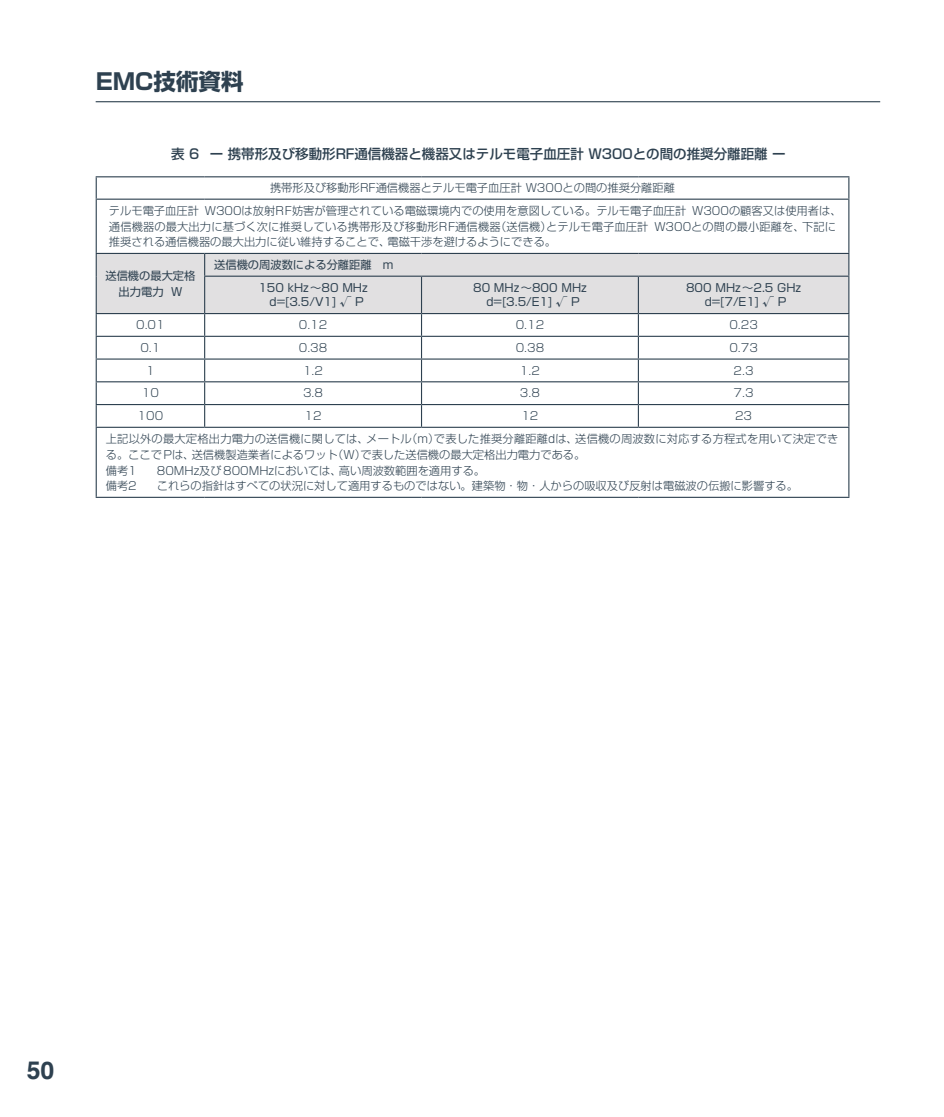
<style>
.page{position:relative;width:944px;height:1117px;background:#fff}
.page>*{position:absolute;margin:0;border:0;box-sizing:border-box;transform-origin:0 0}
.t1{font:700 24.75px "Helvetica";color:#2e4150}
.t2{font:700 22.5px "Shin Go Pro";color:#2e4150}
.t3{font:500 13.5px "Shin Go Pro";color:#2e4150}
.t4{font:300 11.25px/15.8px "Shin Go Pro";color:#2e4150}
.t5{font:11.25px/14.6px "Shin Go Pro";color:#2e4150;text-align:center}
.t6{font:300 11.25px/22.7px "Shin Go Pro";letter-spacing:.02em;color:#2e4150}
</style>
<div class="page">
<svg style="left:95px;top:101px;width:786px;height:397px"></svg>
<h2 class="t2" style="left:96px;top:64px;width:149px">EMC技術資料</h2>
<p class="t3" style="left:171px;top:142px;width:616px">表 6 ー携帯形及び移動形RF通信機器と機器又はテルモ電子血圧計 W300との間の推奨分離距離ー</p>
<p class="t4" style="left:109px;top:175px;width:734px;line-height:22.5px;text-align:center">携帯形及び移動形RF通信機器とテルモ電子血圧計 W300との間の推奨分離距離<br>テルモ電子血圧計 W300は放射RF妨害が管理されている電磁環境内での使用を意図している。テルモ電子血圧計 W300の顧客又は使用者は、</p>
<p class="t4" style="left:109px;top:217px;width:729px">通信機器の最大出力に基づく次に推奨している携帯形及び移動形RF通信機器（送信機）とテルモ電子血圧計 W300との間の最小距離を、下記に推奨される通信機器の最大出力に従い維持することで、電磁干渉を避けるようにできる。</p>
<p class="t5" style="left:105px;top:266px;width:91px;line-height:15.8px">送信機の最大定格出力電力 W</p>
<p class="t5" style="left:258px;top:252px;width:137px;line-height:22.7px;text-align:left;text-indent:-44px">送信機の周波数による分離距離　m<br>150 kHz～80 MHz</p>
<p class="t5" style="left:270px;top:293px;width:95px">d=[3.5/V1] √ P</p>
<p class="t5" style="left:473px;top:279px;width:115px">80 MHz～800 MHz d=[3.5/E1] √ P</p>
<p class="t5" style="left:686px;top:279px;width:117px">800 MHz～2.5 GHz d=[7/E1] √ P</p>
<p class="t4" style="left:136px;top:315px;width:30px">0.01</p>
<p class="t4" style="left:299px;top:315px;width:30px">0.12</p>
<p class="t4" style="left:516px;top:315px;width:30px">0.12</p>
<p class="t4" style="left:729px;top:315px;width:30px">0.23</p>
<p class="t4" style="left:140px;top:338px;width:21px">0.1</p>
<p class="t4" style="left:299px;top:338px;width:30px">0.38</p>
<p class="t4" style="left:516px;top:338px;width:30px">0.38</p>
<p class="t4" style="left:729px;top:338px;width:30px">0.73</p>
<p class="t4" style="left:146px;top:361px;width:10px">1</p>
<p class="t4" style="left:303px;top:361px;width:21px">1.2</p>
<p class="t4" style="left:520px;top:361px;width:21px">1.2</p>
<p class="t4" style="left:734px;top:361px;width:21px">2.3</p>
<p class="t4" style="left:142px;top:384px;width:19px">10</p>
<p class="t4" style="left:303px;top:384px;width:21px">3.8</p>
<p class="t4" style="left:520px;top:384px;width:21px">3.8</p>
<p class="t4" style="left:734px;top:384px;width:21px">7.3</p>
<p class="t4" style="left:138px;top:406px;width:27px">100</p>
<p class="t4" style="left:305px;top:406px;width:19px">12</p>
<p class="t4" style="left:521px;top:406px;width:19px">12</p>
<p class="t6" style="left:106px;top:403px;width:734px;text-indent:629px">23<br>上記以外の最大定格出力電力の送信機に関しては、メートル（m）で表した推奨分離距離dは、送信機の周波数に対応する方程式を用いて決定でき</p>
<p class="t4" style="left:106px;top:445px;width:481px">る。ここでPは、送信機製造業者によるワット（W）で表した送信機の最大定格出力電力である。備考1</p>
<p class="t4" style="left:157px;top:461px;width:330px">80MHz及び800MHzにおいては、高い周波数範囲を適用する。</p>
<p class="t4" style="left:106px;top:476px;width:33px">備考2</p>
<p class="t4" style="left:157px;top:476px;width:643px">これらの指針はすべての状況に対して適用するものではない。建築物・物・人からの吸収及び反射は電磁波の伝搬に影響する。</p>
<h1 class="t1" style="left:27px;top:1054px;width:29px">50</h1>
</div>
